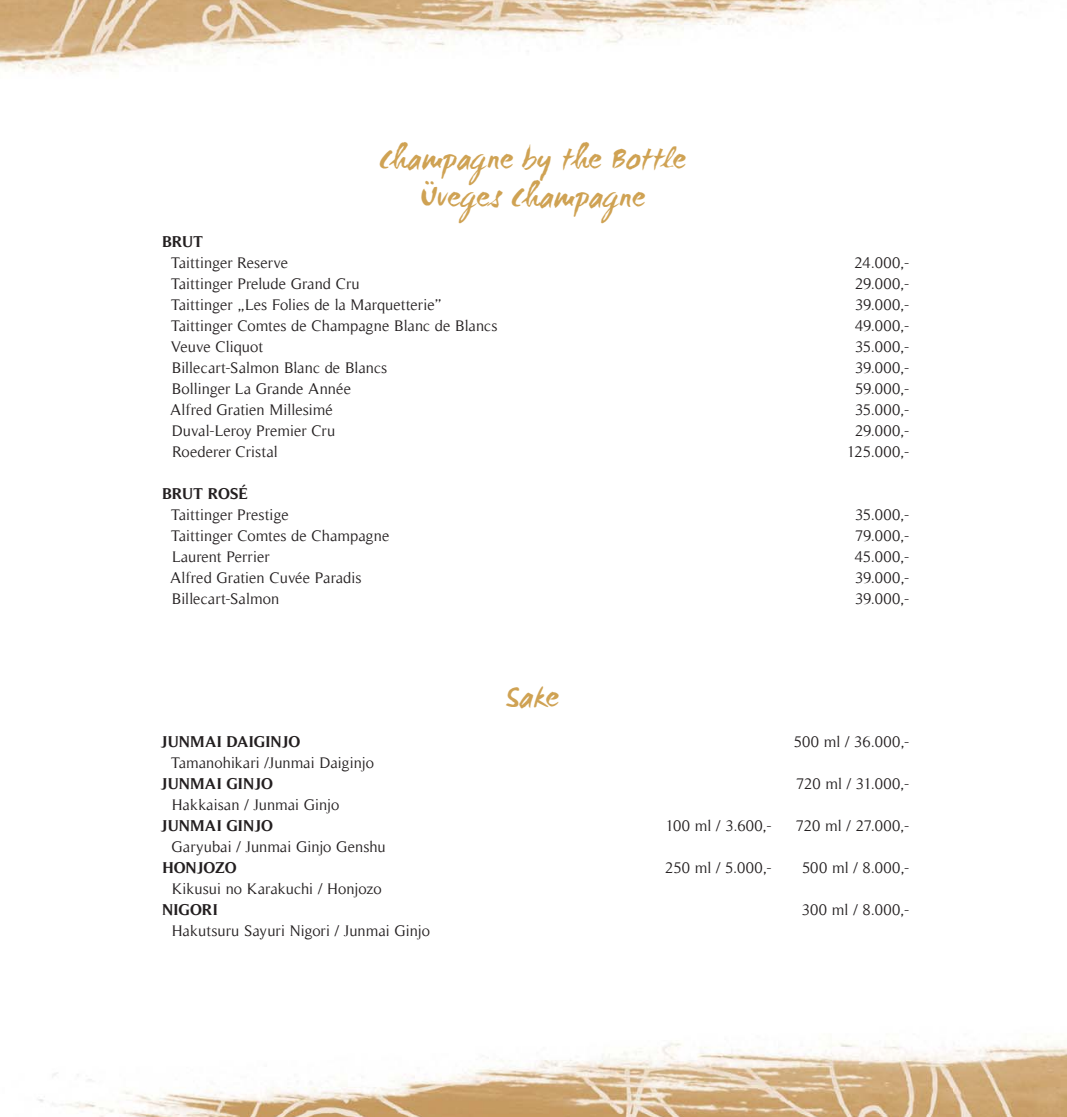
<style>
.page{position:relative;width:1067px;height:1117px;background:#fff}
.page>*{position:absolute;margin:0;border:0;box-sizing:border-box;transform-origin:0 0}
.t1{font:31.5px/37.8px "WC Mano Negra Bta";letter-spacing:.005em;color:#cfa253;text-align:center}
.t2{font:15.75px/21px "Timeless";color:#231f20}
.t3{font:700 15.75px "Timeless";letter-spacing:.01em;color:#231f20}
.t4{font:15.75px "Timeless";letter-spacing:.02em;color:#231f20}
.s1{font-weight:700}
</style>
<div class="page">
<img style="left:0;top:0;width:1066px;height:1116px">
<img style="left:1066px;top:0;width:1px;height:1116px">
<p class="t2" style="left:171px;top:230px;width:119px;text-indent:-9px"><span class="s1">BRUT<br></span>Taittinger Reserve</p>
<p class="t1" style="left:379px;top:142px;width:309px">Champagne by the Bottle<br>Üveges Champagne</p>
<p class="t2" style="left:854px;top:251px;width:56px">24.000,-</p>
<p class="t2" style="left:171px;top:272px;width:190px">Taittinger Prelude Grand Cru</p>
<p class="t2" style="left:855px;top:272px;width:56px">29.000,-</p>
<p class="t2" style="left:171px;top:293px;width:272px">Taittinger „Les Folies de la Marquetterie”</p>
<p class="t2" style="left:855px;top:293px;width:56px">39.000,-</p>
<p class="t2" style="left:171px;top:314px;width:328px">Taittinger Comtes de Champagne Blanc de Blancs</p>
<p class="t2" style="left:855px;top:314px;width:56px">49.000,-</p>
<p class="t2" style="left:171px;top:335px;width:94px">Veuve Cliquot</p>
<p class="t2" style="left:855px;top:335px;width:56px">35.000,-</p>
<p class="t2" style="left:172px;top:356px;width:217px">Billecart-Salmon Blanc de Blancs</p>
<p class="t2" style="left:855px;top:356px;width:56px">39.000,-</p>
<p class="t2" style="left:172px;top:377px;width:181px">Bollinger La Grande Année</p>
<p class="t2" style="left:855px;top:377px;width:56px">59.000,-</p>
<p class="t2" style="left:170px;top:398px;width:164px">Alfred Gratien Millesimé</p>
<p class="t2" style="left:855px;top:398px;width:56px">35.000,-</p>
<p class="t2" style="left:172px;top:419px;width:165px">Duval-Leroy Premier Cru</p>
<p class="t2" style="left:855px;top:419px;width:56px">29.000,-</p>
<p class="t2" style="left:172px;top:440px;width:107px">Roederer Cristal</p>
<p class="t2" style="left:847px;top:440px;width:64px">125.000,-</p>
<p class="t2" style="left:171px;top:482px;width:119px;text-indent:-9px"><span class="s1">BRUT ROSÉ<br></span>Taittinger Prestige</p>
<p class="t2" style="left:855px;top:503px;width:56px">35.000,-</p>
<p class="t2" style="left:171px;top:524px;width:220px">Taittinger Comtes de Champagne</p>
<p class="t2" style="left:855px;top:524px;width:56px">79.000,-</p>
<p class="t2" style="left:172px;top:545px;width:99px">Laurent Perrier</p>
<p class="t2" style="left:855px;top:545px;width:56px">45.000,-</p>
<p class="t2" style="left:170px;top:566px;width:193px">Alfred Gratien Cuvée Paradis</p>
<p class="t2" style="left:855px;top:566px;width:56px">39.000,-</p>
<p class="t2" style="left:172px;top:587px;width:109px">Billecart-Salmon</p>
<p class="t2" style="left:855px;top:587px;width:56px">39.000,-</p>
<p class="t1" style="left:504px;top:679px;width:57px">Sake</p>
<p class="t3" style="left:161px;top:731px;width:141px">JUNMAI DAIGINJO</p>
<p class="t4" style="left:793px;top:732px;width:117px">500 ml / 36.000,-</p>
<p class="t2" style="left:161px;top:751px;width:215px;text-indent:10px">Tamanohikari /Junmai Daiginjo<br><span class="s1">JUNMAI GINJO</span></p>
<p class="t2" style="left:796px;top:772px;width:115px">720 ml / 31.000,-</p>
<p class="t2" style="left:161px;top:793px;width:180px;text-indent:11px">Hakkaisan / Junmai Ginjo<br><span class="s1">JUNMAI GINJO</span></p>
<p class="t2" style="left:163px;top:835px;width:224px;text-indent:9px">Garyubai / Junmai Ginjo Genshu<br><span class="s1">HONJOZO</span></p>
<p class="t2" style="left:162px;top:877px;width:221px;text-indent:9px">Kikusui no Karakuchi / Honjozo<br><span class="s1">NIGORI</span></p>
<p class="t2" style="left:172px;top:919px;width:260px">Hakutsuru Sayuri Nigori / Junmai Ginjo</p>
<p class="t2" style="left:665px;top:814px;width:108px">100 ml / 3.600,-</p>
<p class="t2" style="left:796px;top:814px;width:115px">720 ml / 27.000,-</p>
<p class="t2" style="left:665px;top:856px;width:108px">250 ml / 5.000,-</p>
<p class="t2" style="left:802px;top:856px;width:109px">500 ml / 8.000,-</p>
<p class="t2" style="left:802px;top:898px;width:109px">300 ml / 8.000,-</p>
</div>
